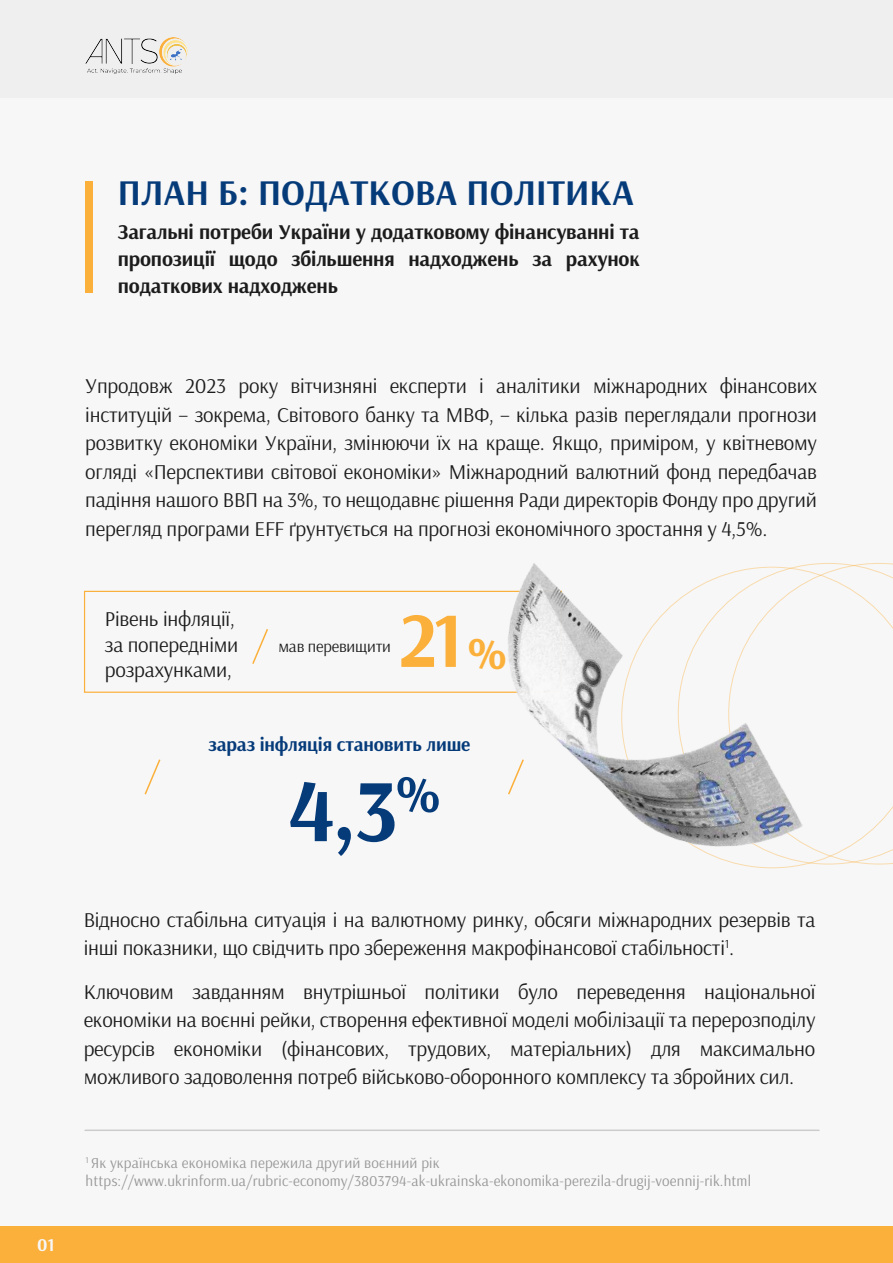
<style>
.page{position:relative;width:893px;height:1263px;background:#f7f7f7}
.page>*{position:absolute;margin:0;border:0;box-sizing:border-box;transform-origin:0 0}
.t1{font:700 88.95px "Arsenal";color:#063b7a}
.t2{font:700 78.75px "Arsenal";color:#fbb03b}
.t3{font:700 36px "Arsenal";color:#063b7a}
.t4{font:21px/28.5px "Arsenal";letter-spacing:-.01em;color:#1c1c1c;text-align:justify}
.t5{font:700 21px/27px "Arsenal";letter-spacing:-.01em;color:#1c1c1c;text-align:justify}
.t6{font:700 19.5px "Arsenal";letter-spacing:-.01em;color:#063b7a}
.t7{font:700 18px "Arsenal";color:#f7f7f7}
.t8{font:16.5px "Arsenal";letter-spacing:-.01em;color:#1c1c1c}
.t9{font:15px/18px "Arsenal";letter-spacing:.01em;color:#969696}
.s1{font-size:45.6px}
</style>
<div class="page">
<div style="left:0;top:0;width:893px;height:97px;background:#efefef"></div>
<div style="left:86px;top:182px;width:7px;height:111px;background:#fbb03b"></div>
<img style="left:86px;top:38px;width:102px;height:36px">
<div style="left:0;top:1226px;width:893px;height:37px;background:#fbb03b"></div>
<hr style="left:85px;top:1129px;width:734px;height:2px;background:#ccc">
<svg style="left:252px;top:629px;width:16px;height:35px"></svg>
<svg style="left:144px;top:759px;width:17px;height:36px"></svg>
<div style="left:84px;top:591px;width:478px;height:102px;border:1px solid #fbb03b"></div>
<img style="left:401px;top:563px;width:492px;height:306px">
<h3 class="t3" style="left:118px;top:168px;width:518px">ПЛАН Б: ПОДАТКОВА ПОЛІТИКА</h3>
<p class="t5" style="left:118px;top:218px;width:523px">Загальні потреби України у додатковому фінансуванні та пропозиції щодо збільшення надходжень за рахунок податкових надходжень</p>
<p class="t7" style="left:37px;top:1232px;width:19px">01</p>
<p class="t4" style="left:85px;top:371px;width:733px">Упродовж 2023 року вітчизняні експерти і аналітики міжнародних фінансових інституцій – зокрема, Світового банку та МВФ, – кілька разів переглядали прогнози розвитку економіки України, змінюючи їх на краще. Якщо, приміром, у квітневому огляді «Перспективи світової економіки» Міжнародний валютний фонд передбачав падіння нашого ВВП на 3%, то нещодавнє рішення Ради директорів Фонду про другий перегляд програми EFF ґрунтується на прогнозі економічного зростання у 4,5%.</p>
<p class="t4" style="left:105px;top:606px;width:135px;line-height:25.2px;text-align:left">Рівень інфляції, за попередніми розрахунками,</p>
<p class="t8" style="left:278px;top:635px;width:114px">мав перевищити</p>
<h2 class="t2" style="left:399px;top:585px;width:110px">21 <span class="s1">%</span></h2>
<p class="t6" style="left:208px;top:731px;width:264px">зараз інфляція становить лише</p>
<h1 class="t1" style="left:288px;top:748px;width:155px">4,3<sup>%</sup></h1>
<p class="t4" style="left:84px;top:905px;width:733px">Відносно стабільна ситуація і на валютному ринку, обсяги міжнародних резервів та інші показники, що свідчить про збереження макрофінансової стабільності<sup>1</sup>.</p>
<p class="t4" style="left:84px;top:977px;width:733px">Ключовим завданням внутрішньої політики було переведення національної економіки на воєнні рейки, створення ефективної моделі мобілізації та перерозподілу ресурсів економіки (фінансових, трудових, матеріальних) для максимально можливого задоволення потреб військово-оборонного комплексу та збройних сил.</p>
<p class="t9" style="left:86px;top:1154px;width:667px"><sup>1</sup> Як українська економіка пережила другий воєнний рік https://www.ukrinform.ua/rubric-economy/3803794-ak-ukrainska-ekonomika-perezila-drugij-voennij-rik.html</p>
</div>
